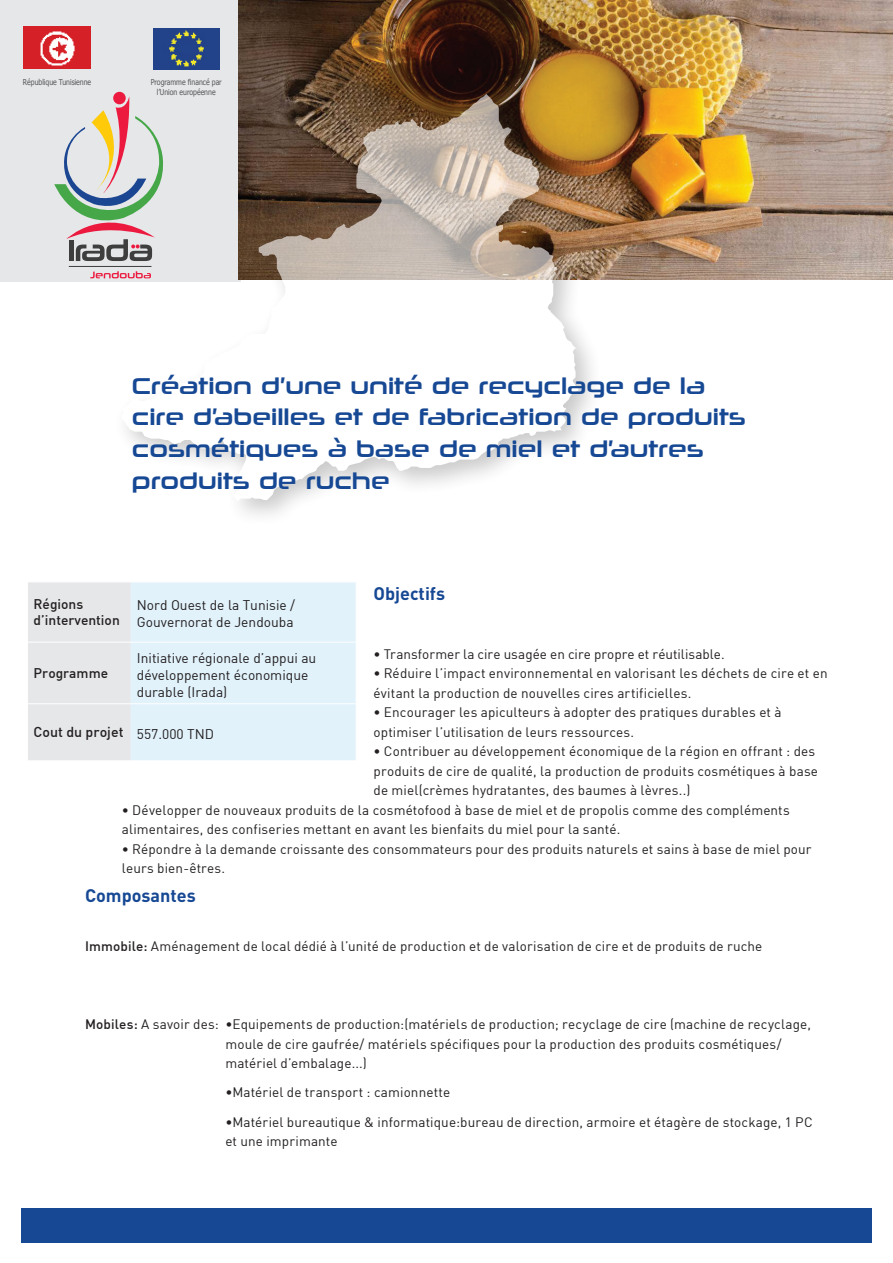
<style>
.page{position:relative;width:893px;height:1263px;background:#fff}
.page>*{position:absolute;margin:0;border:0;box-sizing:border-box;transform-origin:0 0}
.t1{font:23.1px/31.7px "Neuropolitical Rg";color:#164894}
.t2{font:700 18px "DIN";color:#164894}
.t3{font:500 14.1px "DIN";color:#231f20}
.t4{font:13.8px/16.8px "DIN";color:#231f20}
.t5{font:500 13.8px/16.8px "DIN";color:#231f20}
.t6{font:13.5px/19.5px "DIN";letter-spacing:.01em;color:#231f20}
.t7{font:8.1px/9.8px "Tahoma";color:#57585a;text-align:center;scale:.85 1}
.s1{font-weight:500}
</style>
<div class="page">
<div style="left:0;top:0;width:240px;height:282px;background:#e6e7e9"></div>
<img style="left:238px;top:0;width:655px;height:280px">
<div style="left:21px;top:1208px;width:851px;height:34px;background:#164894"></div>
<svg style="left:90px;top:271px;width:23px;height:7px"></svg>
<hr style="left:69px;top:266px;width:82px;height:1px;background:#3e3e3f">
<svg style="left:54px;top:110px;width:59px;height:151px"></svg>
<img style="left:153px;top:29px;width:66px;height:41px">
<img style="left:24px;top:27px;width:66px;height:42px">
<div style="left:113px;top:86px;width:491px;height:441px;background:#231f20;opacity:.4"></div>
<svg style="left:122px;top:94px;width:456px;height:407px"></svg>
<svg style="left:28px;top:582px;width:328px;height:178px;background:#e2eef5"></svg>
<hr style="left:28px;top:642px;width:103px;height:1px;background:#fff">
<hr style="left:28px;top:703px;width:103px;height:1px;background:#fff">
<hr style="left:131px;top:642px;width:225px;height:1px;background:#fff">
<hr style="left:131px;top:703px;width:225px;height:1px;background:#fff">
<p class="t7" style="left:23px;top:76px;width:82px">République Tunisienne</p>
<p class="t7" style="left:151px;top:77px;width:85px">Programme financé par l’Union européenne</p>
<h1 class="t1" style="left:132px;top:369px;width:615px">Création d’une unité de recyclage de la cire d’abeilles et de fabrication de produits cosmétiques à base de miel et d’autres produits de ruche</h1>
<p class="t5" style="left:34px;top:595px;width:88px">Régions d’intervention</p>
<p class="t4" style="left:137px;top:597px;width:160px">Nord Ouest de la Tunisie /<br>Gouvernorat de Jendouba</p>
<h2 class="t2" style="left:373px;top:582px;width:73px">Objectifs</h2>
<p class="t6" style="left:373px;top:644px;width:353px">• Transformer la cire usagée en cire propre et réutilisable.</p>
<p class="t6" style="left:373px;top:663px;width:456px">• Réduire l’impact environnemental en valorisant les déchets de cire et en évitant la production de nouvelles cires artificielles.</p>
<p class="t6" style="left:373px;top:702px;width:410px">• Encourager les apiculteurs à adopter des pratiques durables et à optimiser l’utilisation de leurs ressources.</p>
<p class="t6" style="left:373px;top:741px;width:446px">• Contribuer au développement économique de la région en offrant : des produits de cire de qualité, la production de produits cosmétiques à base de miel(crèmes hydratantes, des baumes à lèvres..)</p>
<p class="t6" style="left:122px;top:800px;width:669px">• Développer de nouveaux produits de la cosmétofood à base de miel et de propolis comme des compléments alimentaires, des confiseries mettant en avant les bienfaits du miel pour la santé.</p>
<p class="t6" style="left:122px;top:839px;width:691px">• Répondre à la demande croissante des consommateurs pour des produits naturels et sains à base de miel pour leurs bien-êtres.</p>
<h2 class="t2" style="left:85px;top:884px;width:112px">Composantes</h2>
<p class="t6" style="left:85px;top:936px;width:679px"><span class="s1">Immobile:</span> Aménagement de local dédié à l’unité de production et de valorisation de cire et de produits de ruche</p>
<p class="t4" style="left:137px;top:649px;width:181px">Initiative régionale d’appui au développement économique durable (Irada)</p>
<p class="t3" style="left:34px;top:723px;width:182px">Cout du projet <sub>557.000</sub> <sub>TND</sub></p>
<p class="t5" style="left:34px;top:664px;width:76px">Programme</p>
<p class="t6" style="left:225px;top:1014px;width:587px;text-indent:-140px"><span class="s1">Mobiles:</span> A savoir des: •Equipements de production:(matériels de production; recyclage de cire (machine de recyclage, moule de cire gaufrée/ matériels spécifiques pour la production des produits cosmétiques/ matériel d’embalage...)</p>
<p class="t6" style="left:225px;top:1082px;width:226px">•Matériel de transport : camionnette</p>
<p class="t6" style="left:225px;top:1112px;width:589px">•Matériel bureautique &amp; informatique:bureau de direction, armoire et étagère de stockage, 1 PC et une imprimante</p>
</div>
